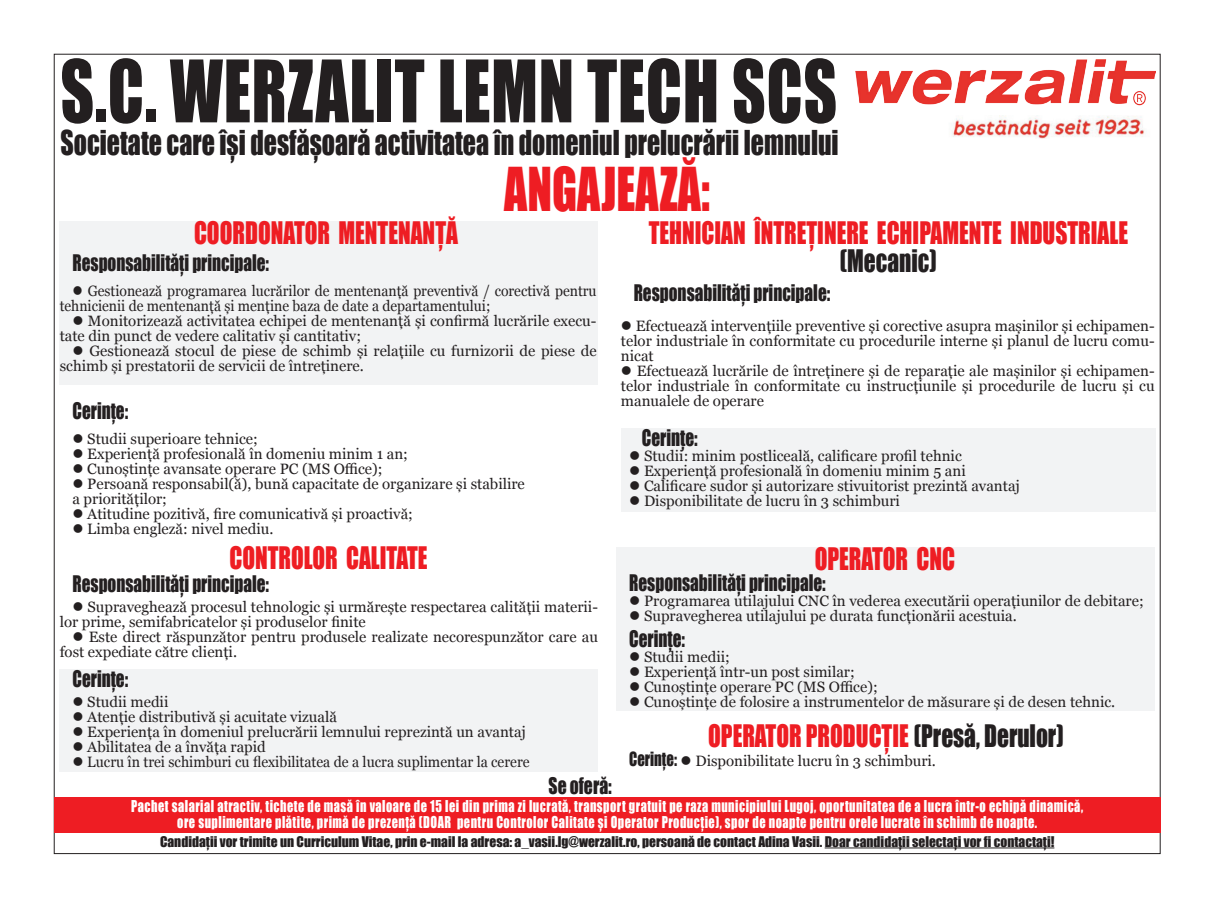
<style>
.page{position:relative;width:1214px;height:921px;background:#fff}
.page>*{position:absolute;margin:0;border:0;box-sizing:border-box;transform-origin:0 0}
.t1{font:79.5px "Impact";letter-spacing:.01em;color:#231f20;scale:.82 1}
.t2{font:55.5px "Impact";color:#ee1d23;scale:.82 1}
.t3{font:31.5px "Impact";color:#231f20;scale:.82 1}
.t4{font:28.5px "Impact";color:#ee1d23;scale:.82 1}
.t5{font:28.5px "Impact";color:#231f20;scale:.82 1}
.t6{font:21px "Impact";color:#231f20;scale:.82 1}
.t7{font:21px "Impact";color:#231f20;scale:.84 1}
.t8{font:15px/15px "Georgia";color:#231f20}
.t9{font:15px/16.5px "Impact";letter-spacing:.04em;color:#fff;text-align:center;scale:.82 1}
.t10{font:15px/15px "Georgia";color:#231f20;scale:.93 1}
.t11{font:15px "Georgia";color:#231f20;scale:.94 1}
.t12{font:13.5px "Impact";color:#231f20}
.s1{color:#ee1d23}
.s2{font-family:"Impact";font-size:18px}
</style>
<div class="page">
<div style="left:54px;top:797px;width:1106px;height:36px;background:#ee1d23"></div>
<hr style="left:824px;top:847px;width:230px;height:1px;background:#231f20">
<div style="left:621px;top:428px;width:534px;height:83px;background:#f2f3f4"></div>
<div style="left:60px;top:221px;width:538px;height:163px;background:#f2f3f4"></div>
<img style="left:952px;top:115px;width:193px;height:23px">
<img style="left:855px;top:59px;width:300px;height:47px">
<div style="left:59px;top:669px;width:539px;height:102px;background:#f2f3f4"></div>
<div style="left:616px;top:547px;width:538px;height:163px;background:#f2f3f4"></div>
<h1 class="t1" style="left:60px;top:29px;width:948px">S.C. WERZALIT LEMN TECH SCS</h1>
<h3 class="t3" style="left:60px;top:119px;width:950px">Societate care își desfășoară activitatea în domeniul prelucrării lemnului</h3>
<h2 class="t2" style="left:504px;top:146px;width:252px">ANGAJEAZĂ:</h2>
<h3 class="t4" style="left:194px;top:210px;width:32px">Coordonator</h3>
<h3 class="t4" style="left:338px;top:210px;width:16px">Mentenan</h3>
<h3 class="t4" style="left:435px;top:210px;width:29px">ȚĂ</h3>
<h3 class="t4" style="left:648px;top:210px;width:228px">Tehnician ÎntreȚinere</h3>
<h3 class="t4" style="left:876px;top:210px;width:114px">echipamente</h3>
<h3 class="t4" style="left:1010px;top:210px;width:120px">industriale</h3>
<h3 class="t6" style="left:72px;top:246px;width:241px">Responsabilități principale:</h3>
<h3 class="t5" style="left:839px;top:239px;width:120px">(Mecanic)</h3>
<p class="t10" style="left:60px;top:284px;width:578px;text-indent:13px">● Gestionează programarea lucrărilor de mentenanță preventivă / corectivă pentru tehnicienii de mentenanță și menține baza de date a departamentului;</p>
<p class="t8" style="left:60px;top:314px;width:538px;text-indent:13px">● Monitorizează activitatea echipei de mentenanță și confirmă lucrările execu&shy;tate din punct de vedere calitativ și cantitativ;</p>
<p class="t8" style="left:60px;top:344px;width:538px;text-indent:13px">● Gestionează stocul de piese de schimb și relațiile cu furnizorii de piese de schimb și prestatorii de servicii de întreținere.</p>
<h3 class="t6" style="left:633px;top:276px;width:241px">Responsabilități principale:</h3>
<p class="t8" style="left:620px;top:318px;width:535px;text-align:justify">● Efectuează intervențiile preventive și corective asupra mașinilor și echipamen&shy;telor industriale în conformitate cu procedurile interne și planul de lucru comu&shy;nicat</p>
<p class="t8" style="left:620px;top:363px;width:535px;text-align:justify">● Efectuează lucrările de întreținere și de reparație ale mașinilor și echipamen&shy;telor industriale în conformitate cu instrucțiunile și procedurile de lucru și cu manualele de operare</p>
<h3 class="t6" style="left:641px;top:421px;width:69px">Cerințe:</h3>
<p class="t8" style="left:629px;top:449px;width:334px">● Studii: minim postliceală, calificare profil tehnic</p>
<p class="t8" style="left:629px;top:464px;width:338px">● Experiență profesională în domeniu minim 5 ani</p>
<p class="t8" style="left:629px;top:479px;width:392px">● Calificare sudor și autorizare stivuitorist prezintă avantaj</p>
<p class="t8" style="left:629px;top:494px;width:272px">● Disponibilitate de lucru în 3 schimburi</p>
<h3 class="t6" style="left:72px;top:394px;width:69px">Cerințe:</h3>
<p class="t8" style="left:72px;top:432px;width:187px">● Studii superioare tehnice;</p>
<p class="t8" style="left:72px;top:447px;width:337px">● Experiență profesională în domeniu minim 1 an;</p>
<p class="t8" style="left:72px;top:462px;width:311px">● Cunoștințe avansate operare PC (MS Office);</p>
<p class="t8" style="left:72px;top:477px;width:454px">● Persoană responsabil(ă), bună capacitate de organizare și stabilire a priorităților;</p>
<p class="t8" style="left:72px;top:507px;width:342px">● Atitudine pozitivă, fire comunicativă și proactivă;</p>
<p class="t8" style="left:72px;top:522px;width:202px">● Limba engleză: nivel mediu.</p>
<h3 class="t6" style="left:72px;top:567px;width:241px">Responsabilități principale:</h3>
<p class="t8" style="left:60px;top:599px;width:539px;text-indent:13px">● Supraveghează procesul tehnologic și urmărește respectarea calității materii&shy;lor prime, semifabricatelor și produselor finite</p>
<p class="t8" style="left:60px;top:629px;width:539px;text-indent:13px">● Este direct răspunzător pentru produsele realizate necorespunzător care au fost expediate către clienți.</p>
<h3 class="t6" style="left:72px;top:663px;width:69px">Cerințe:</h3>
<p class="t8" style="left:72px;top:694px;width:97px">● Studii medii</p>
<p class="t8" style="left:72px;top:709px;width:266px">● Atenție distributivă și acuitate vizuală</p>
<p class="t8" style="left:72px;top:724px;width:455px">● Experiența în domeniul prelucrării lemnului reprezintă un avantaj</p>
<p class="t8" style="left:72px;top:739px;width:195px">● Abilitatea de a învăța rapid</p>
<p class="t11" style="left:72px;top:752px;width:488px">● Lucru în trei schimburi cu flexibilitatea de a lucra suplimentar la cerere</p>
<h3 class="t4" style="left:229px;top:536px;width:32px">Controlor</h3>
<h3 class="t4" style="left:346px;top:536px;width:63px">Calitate</h3>
<h3 class="t4" style="left:814px;top:536px;width:173px">OPERATOR CNC</h3>
<h3 class="t6" style="left:629px;top:566px;width:241px">Responsabilități principale:</h3>
<p class="t8" style="left:629px;top:593px;width:516px">● Programarea utilajului CNC în vederea executării operațiunilor de debitare;</p>
<p class="t8" style="left:629px;top:608px;width:389px">● Supravegherea utilajului pe durata funcționării acestuia.</p>
<h3 class="t6" style="left:629px;top:623px;width:69px">Cerințe:</h3>
<p class="t8" style="left:629px;top:650px;width:102px">● Studii medii;</p>
<p class="t8" style="left:629px;top:665px;width:227px">● Experiență într-un post similar;</p>
<p class="t8" style="left:629px;top:680px;width:250px">● Cunoștințe operare PC (MS Office);</p>
<p class="t8" style="left:629px;top:695px;width:487px">● Cunoștințe de folosire a instrumentelor de măsurare și de desen tehnic.</p>
<h3 class="t4" style="left:708px;top:714px;width:31px">Operator</h3>
<h3 class="t5" style="left:805px;top:714px;width:316px"><span class="s1">ProducȚie</span> (Presă, Derulor)</h3>
<p class="t8" style="left:629px;top:754px;width:308px"><span class="s2">Cerințe:</span> ● Disponibilitate lucru în 3 schimburi.</p>
<h3 class="t7" style="left:548px;top:769px;width:77px">Se oferă:</h3>
<p class="t9" style="left:131px;top:797px;width:1161px">Pachet salarial atractiv, tichete de masă în valoare de 15 lei din prima zi lucrată, transport gratuit pe raza municipiului Lugoj, oportunitatea de a lucra într-o echipă dinamică, ore suplimentare plătite, primă de prezență (DOAR pentru Controlor Calitate și Operator Producție), spor de noapte pentru orele lucrate în schimb de noapte.</p>
<p class="t12" style="left:160px;top:830px;width:895px">Candidații vor trimite un Curriculum Vitae, prin e-mail la adresa: a_vasii.lg@werzalit.ro, persoană de contact Adina Vasii. Doar candidații selectați vor fi contactați!</p>
</div>
